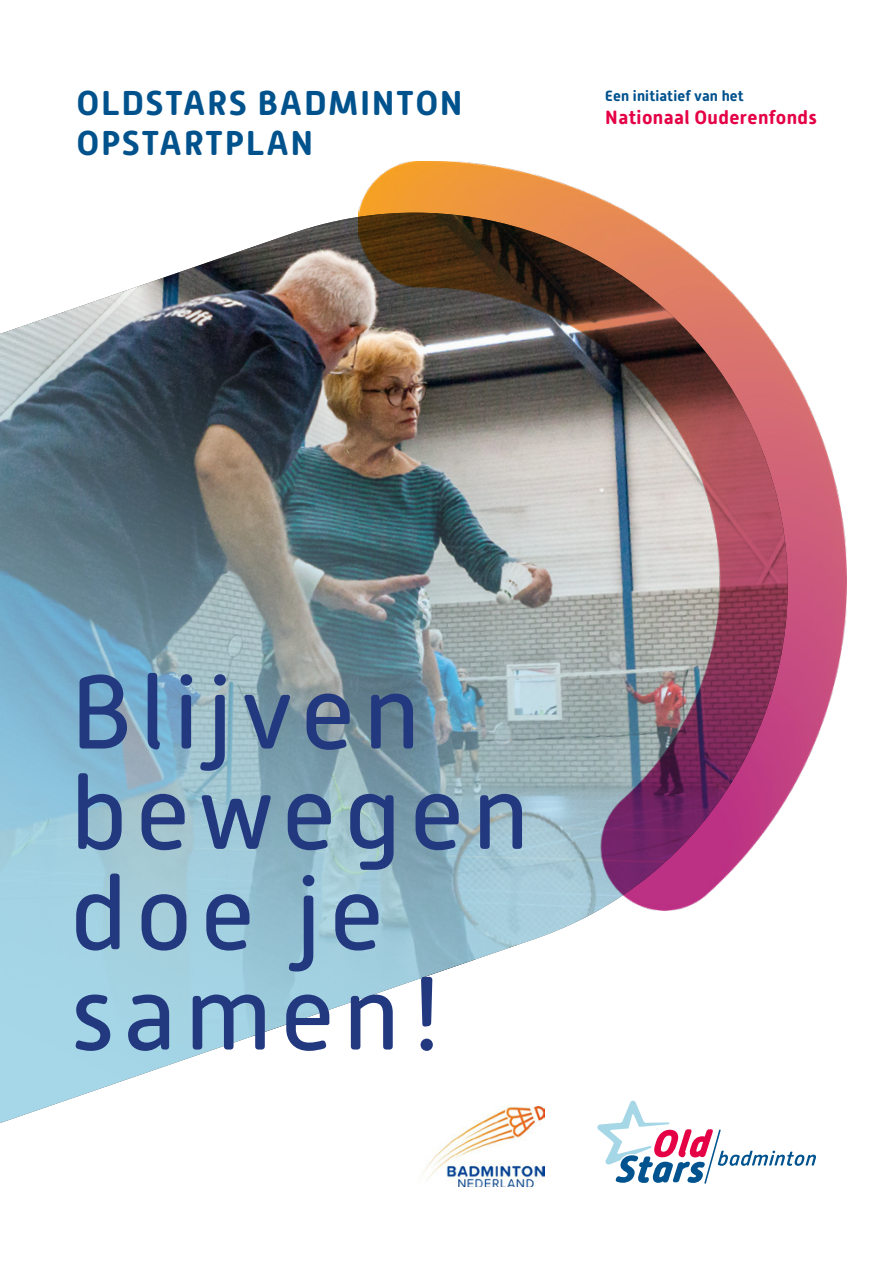
<style>
.page{position:relative;width:893px;height:1263px;background:#fff}
.page>*{position:absolute;margin:0;border:0;box-sizing:border-box;transform-origin:0 0}
.t1{font:104.25px/100.4px "Alwyn New Rounded";letter-spacing:.075em;color:#23397f}
.t2{font:700 34.5px/39.3px "Alwyn New Rounded";letter-spacing:.045em;color:#00528d}
.t3{font:700 19.2px "Alwyn New Rounded";letter-spacing:.02em;color:#e50046}
.t4{font:700 14.85px "Alwyn New Rounded";letter-spacing:.01em;color:#00528d}
</style>
<div class="page">
<img style="left:0;top:209px;width:676px;height:968px">
<img style="left:359px;top:162px;width:487px;height:748px">
<svg style="left:596px;top:1100px;width:220px;height:84px"></svg>
<img style="left:418px;top:1106px;width:126px;height:81px">
<p class="t2" style="left:77px;top:84px;width:388px">OLDSTARS BADMINTON<br>OPSTARTPLAN</p>
<p class="t4" style="left:605px;top:87px;width:140px">Een initiatief van het</p>
<p class="t3" style="left:605px;top:106px;width:213px">Nationaal Ouderenfonds</p>
<h1 class="t1" style="left:70px;top:663px;width:461px">Blijven bewegen doe je samen!</h1>
</div>
